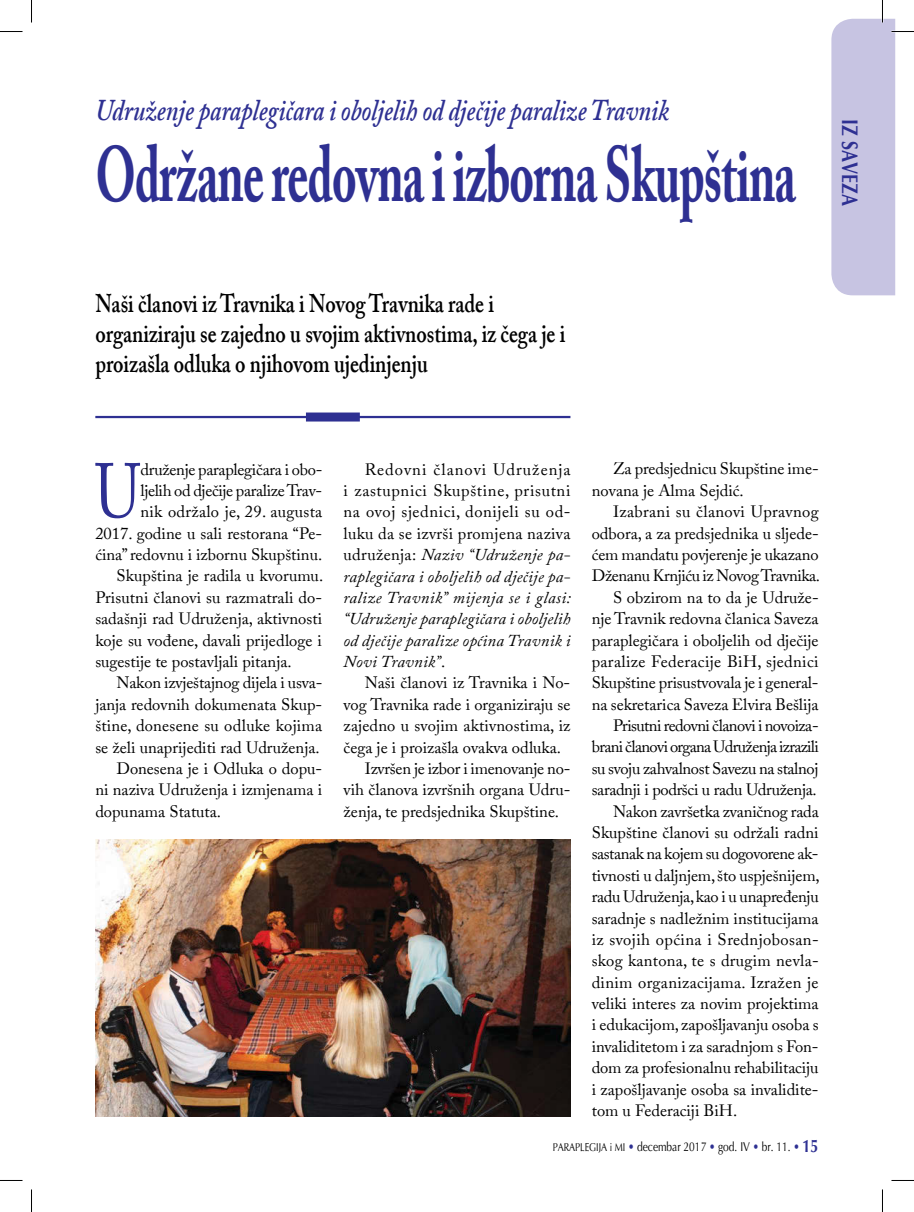
<style>
.page{position:relative;width:914px;height:1212px;background:#fff}
.page>*{position:absolute;margin:0;border:0;box-sizing:border-box;transform-origin:0 0}
.t1{font:700 78px "Adobe Caslon Pro";letter-spacing:-.02em;color:#2e3092;scale:.6 1}
.t2{font:76.35px "Adobe Caslon Pro";color:#2e3092;scale:.8 1}
.t3{font:italic 600 30px "Adobe Caslon Pro";color:#2e3092;scale:.8 1}
.t4{font:600 25.5px/30px "Adobe Caslon Pro";color:#000;scale:.8 1}
.t5{font:700 22.5px "Optima";color:#2e3092;scale:.8 1}
.t6{font:16.5px/21.3px "Adobe Caslon Pro";color:#000}
.t7{font:italic 16.5px/21.3px "Adobe Caslon Pro";letter-spacing:.02em;color:#000;text-align:justify}
.t8{font:16.5px "Adobe Caslon Pro";letter-spacing:-.02em;color:#000}
.t9{font:16.5px "Adobe Caslon Pro";letter-spacing:.02em;color:#000}
.t10{font:16.5px "Adobe Caslon Pro";letter-spacing:-.025em;color:#000}
.t11{font:16.5px "Adobe Caslon Pro";letter-spacing:-.04em;color:#000}
.t12{font:16.5px "Adobe Caslon Pro";letter-spacing:-.035em;color:#000}
.t13{font:16.5px "Adobe Caslon Pro";letter-spacing:.025em;color:#000}
.t14{font:12.75px "Optima";color:#000;scale:.8 1}
.s1{font-style:normal}
.s2{font-size:11.25px}
.s3{color:#2e3092}
.s4{font-weight:700;font-size:18px;color:#2e3092}
</style>
<div class="page">
<img style="left:95px;top:839px;width:475px;height:277px">
<hr style="left:95px;top:416px;width:475px;height:2px;background:#2e3092">
<div style="left:306px;top:412px;width:54px;height:9px;background:#2e3092"></div>
<svg style="left:0;top:31px;width:22px;height:1px"></svg>
<svg style="left:31px;top:0;width:1px;height:22px"></svg>
<svg style="left:31px;top:1189px;width:1px;height:22px"></svg>
<svg style="left:831px;top:0;width:82px;height:295px"></svg>
<svg style="left:882px;top:1189px;width:1px;height:22px"></svg>
<h3 class="t3" style="left:95px;top:92px;width:718px">Udruženje paraplegičara i oboljelih od dječije paralize Travnik</h3>
<h1 class="t1" style="left:95px;top:128px;width:1168px">Održane redovna i izborna Skupština</h1>
<h3 class="t4" style="left:95px;top:288px;width:589px">Naši članovi iz Travnika i Novog Travnika rade i organiziraju se zajedno u svojim aktivnostima, iz čega je i proizašla odluka o njihovom ujedinjenju</h3>
<h3 class="t5" style="left:863px;top:119px;width:110px;rotate:90deg">IZ savezA</h3>
<h2 class="t2" style="left:95px;top:446px;width:59px">U</h2>
<p class="t8" style="left:140px;top:459px;width:183px">druženje paraplegičara i obo-</p>
<p class="t8" style="left:140px;top:480px;width:183px">ljelih od dječije paralize Trav-</p>
<p class="t6" style="left:140px;top:500px;width:183px">nik održalo je, 29. augusta</p>
<p class="t6" style="left:95px;top:522px;width:228px">2017. godine u sali restorana “Pe-</p>
<p class="t6" style="left:95px;top:543px;width:228px">ćina” redovnu i izbornu Skupštinu.</p>
<p class="t6" style="left:117px;top:565px;width:208px">Skupština je radila u kvorumu.</p>
<p class="t6" style="left:95px;top:586px;width:228px">Prisutni članovi su razmatrali do-</p>
<p class="t6" style="left:95px;top:607px;width:228px">sadašnji rad Udruženja, aktivnosti</p>
<p class="t6" style="left:95px;top:629px;width:228px">koje su vođene, davali prijedloge i</p>
<p class="t6" style="left:95px;top:650px;width:198px">sugestije te postavljali pitanja.</p>
<p class="t6" style="left:117px;top:672px;width:207px">Nakon izvještajnog dijela i usva-</p>
<p class="t6" style="left:95px;top:693px;width:228px">janja redovnih dokumenata Skup-</p>
<p class="t6" style="left:95px;top:714px;width:228px">štine, donesene su odluke kojima</p>
<p class="t6" style="left:95px;top:736px;width:226px">se želi unaprijediti rad Udruženja.</p>
<p class="t6" style="left:117px;top:757px;width:207px">Donesena je i Odluka o dopu-</p>
<p class="t6" style="left:95px;top:778px;width:228px">ni naziva Udruženja i izmjenama i</p>
<p class="t6" style="left:95px;top:800px;width:127px">dopunama Statuta.</p>
<p class="t7" style="left:343px;top:458px;width:229px;text-indent:21px"><span class="s1">Redovni članovi Udruženja i zastupnici Skupštine, prisutni na ovoj sjednici, donijeli su od&shy;luku da se izvrši promjena naziva udruženja:</span> Naziv “Udruženje pa&shy;raplegičara i oboljelih od dječije pa&shy;ralize Travnik” mijenja se i glasi: “Udruženje paraplegičara i oboljelih od dječije paralize općina Travnik i Novi Travnik”<span class="s1">.</span></p>
<p class="t6" style="left:365px;top:672px;width:207px">Naši članovi iz Travnika i No-</p>
<p class="t6" style="left:343px;top:693px;width:228px">vog Travnika rade i organiziraju se</p>
<p class="t6" style="left:343px;top:714px;width:228px">zajedno u svojim aktivnostima, iz</p>
<p class="t6" style="left:343px;top:736px;width:219px">čega je i proizašla ovakva odluka.</p>
<p class="t6" style="left:365px;top:757px;width:207px">Izvršen je izbor i imenovanje no-</p>
<p class="t6" style="left:343px;top:778px;width:228px">vih članova izvršnih organa Udru-</p>
<p class="t6" style="left:343px;top:800px;width:217px">ženja, te predsjednika Skupštine.</p>
<p class="t6" style="left:591px;top:458px;width:228px;text-indent:21px">Za predsjednicu Skupštine ime&shy;novana je Alma Sejdić.</p>
<p class="t9" style="left:613px;top:501px;width:207px">Izabrani su članovi Upravnog</p>
<p class="t6" style="left:591px;top:522px;width:228px">odbora, a za predsjednika u sljede-</p>
<p class="t6" style="left:591px;top:543px;width:228px">ćem mandatu povjerenje je ukazano</p>
<p class="t10" style="left:591px;top:566px;width:230px">Dženanu Krnjiću iz Novog Travnika.</p>
<p class="t6" style="left:613px;top:586px;width:207px">S obzirom na to da je Udruže-</p>
<p class="t6" style="left:591px;top:607px;width:228px">nje Travnik redovna članica Saveza</p>
<p class="t6" style="left:591px;top:629px;width:228px">paraplegičara i oboljelih od dječije</p>
<p class="t9" style="left:591px;top:651px;width:228px">paralize Federacije BiH, sjednici</p>
<p class="t6" style="left:591px;top:671px;width:228px">Skupštine prisustvovala je i general-</p>
<p class="t6" style="left:591px;top:693px;width:228px">na sekretarica Saveza Elvira Bešlija</p>
<p class="t12" style="left:613px;top:715px;width:207px">Prisutni redovni članovi i novoiza-</p>
<p class="t11" style="left:591px;top:737px;width:228px">brani članovi organa Udruženja izrazili</p>
<p class="t8" style="left:591px;top:758px;width:228px">su svoju zahvalnost Savezu na stalnoj</p>
<p class="t8" style="left:591px;top:779px;width:226px">saradnji i podršci u radu Udruženja.</p>
<p class="t6" style="left:613px;top:800px;width:207px">Nakon završetka zvaničnog rada</p>
<p class="t6" style="left:591px;top:821px;width:228px">Skupštine članovi su održali radni</p>
<p class="t10" style="left:591px;top:843px;width:228px">sastanak na kojem su dogovorene ak-</p>
<p class="t6" style="left:591px;top:864px;width:229px">tivnosti u daljnjem, što uspješnijem,</p>
<p class="t8" style="left:591px;top:886px;width:228px">radu Udruženja, kao i u unapređenju</p>
<p class="t6" style="left:591px;top:906px;width:228px">saradnje s nadležnim institucijama</p>
<p class="t13" style="left:591px;top:929px;width:228px">iz svojih općina i Srednjobosan-</p>
<p class="t6" style="left:591px;top:949px;width:228px">skog kantona, te s drugim nevla-</p>
<p class="t9" style="left:591px;top:972px;width:228px">dinim organizacijama. Izražen je</p>
<p class="t6" style="left:591px;top:992px;width:228px">veliki interes za novim projektima</p>
<p class="t6" style="left:591px;top:1013px;width:228px">i edukacijom, zapošljavanju osoba s</p>
<p class="t6" style="left:591px;top:1035px;width:228px">invaliditetom i za saradnjom s Fon-</p>
<p class="t6" style="left:591px;top:1056px;width:228px">dom za profesionalnu rehabilitaciju</p>
<p class="t6" style="left:591px;top:1077px;width:228px">i zapošljavanje osoba sa invalidite-</p>
<p class="t6" style="left:591px;top:1099px;width:147px">tom u Federaciji BiH.</p>
<p class="t14" style="left:552px;top:1137px;width:334px"><span class="s2">Paraplegija i mi</span> <span class="s3">•</span> decembar 2017 <span class="s3">•</span> god. IV <span class="s3">•</span> br. 11. <span class="s3">•</span> <span class="s4">15</span></p>
</div>
